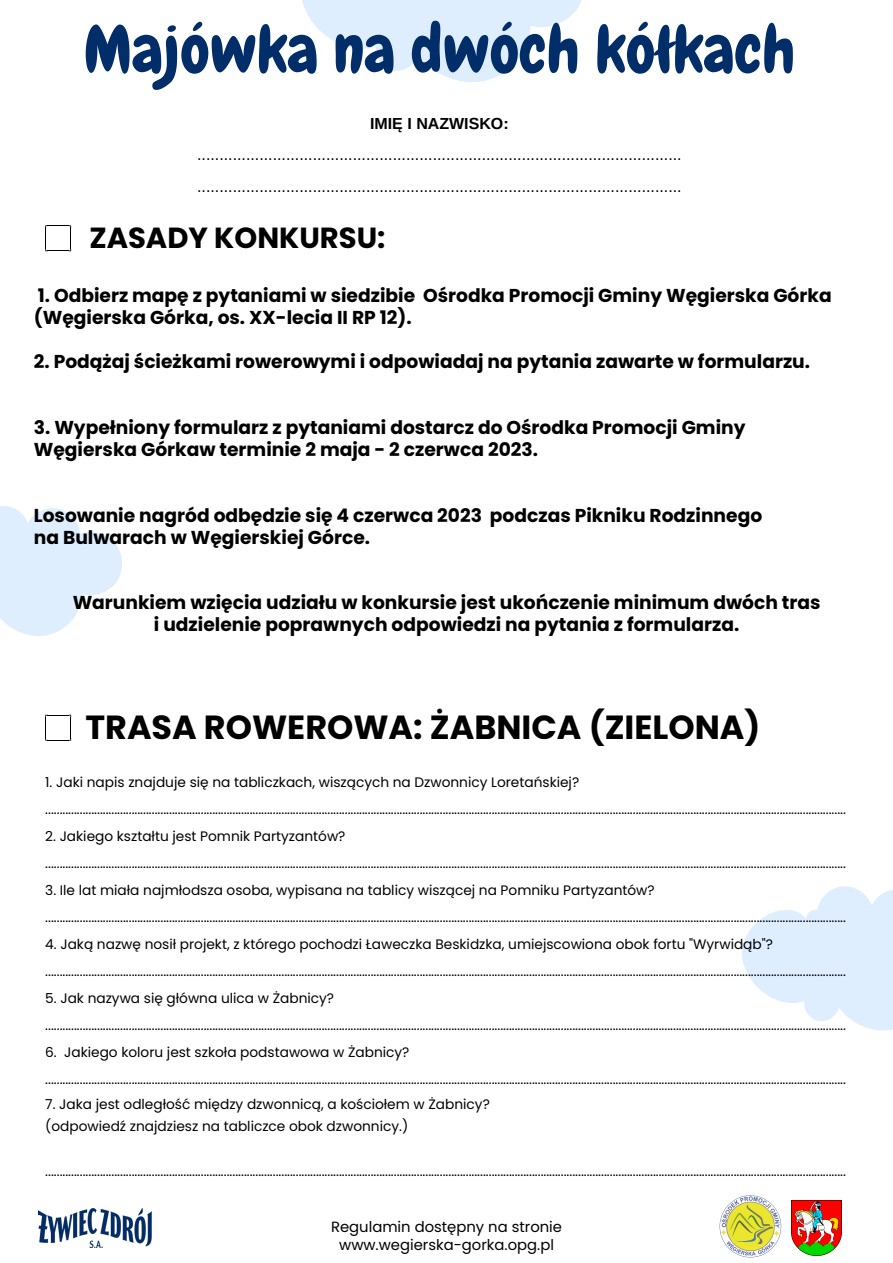
<style>
.page{position:relative;width:893px;height:1263px;background:#fff}
.page>*{position:absolute;margin:0;border:0;box-sizing:border-box;transform-origin:0 0}
.t1{font:65.4px "Chewy";color:#012d69}
.t2{font:700 33.45px "Poppins";color:#000}
.t3{font:700 29.1px "Poppins";color:#000}
.t4{font:700 18.67px/21.9px "Poppins";color:#000}
.t5{font:15.98px/31.5px "Arimo";color:#000}
.t6{font:700 15.98px "Arimo";color:#000}
.t7{font:14.77px/17.3px "Poppins";color:#000;text-align:center}
.t8{font:13.73px/27px "Poppins";color:#000}
</style>
<div class="page">
<svg style="left:302px;top:0;width:280px;height:82px"></svg>
<svg style="left:742px;top:887px;width:151px;height:144px"></svg>
<svg style="left:0;top:507px;width:122px;height:129px"></svg>
<svg style="left:45px;top:715px;width:26px;height:26px"></svg>
<svg style="left:45px;top:225px;width:26px;height:26px"></svg>
<img style="left:719px;top:1195px;width:62px;height:63px">
<img style="left:38px;top:1208px;width:113px;height:39px">
<img style="left:791px;top:1200px;width:50px;height:55px">
<h1 class="t1" style="left:83px;top:8px;width:713px">Majówka na dwóch kółkach</h1>
<p class="t6" style="left:370px;top:114px;width:140px">IMIĘ I NAZWISKO:</p>
<p class="t5" style="left:197px;top:139px;width:486px">............................................................................................................. .............................................................................................................</p>
<h3 class="t3" style="left:89px;top:217px;width:298px">ZASADY KONKURSU:</h3>
<h3 class="t4" style="left:34px;top:285px;width:799px">1. Odbierz mapę z pytaniami w siedzibie Ośrodka Promocji Gminy Węgierska Górka (Węgierska Górka, os. XX-lecia II RP 12).</h3>
<h3 class="t4" style="left:34px;top:351px;width:778px">2. Podążaj ścieżkami rowerowymi i odpowiadaj na pytania zawarte w formularzu.</h3>
<h3 class="t4" style="left:34px;top:416px;width:713px">3. Wypełniony formularz z pytaniami dostarcz do Ośrodka Promocji Gminy<br>Węgierska Górkaw terminie 2 maja - 2 czerwca 2023.</h3>
<h3 class="t4" style="left:34px;top:504px;width:730px">Losowanie nagród odbędzie się 4 czerwca 2023 podczas Pikniku Rodzinnego na Bulwarach w Węgierskiej Górce.</h3>
<h3 class="t4" style="left:73px;top:592px;width:749px;text-align:center">Warunkiem wzięcia udziału w konkursie jest ukończenie minimum dwóch tras i udzielenie poprawnych odpowiedzi na pytania z formularza.</h3>
<h2 class="t2" style="left:85px;top:704px;width:676px">TRASA ROWEROWA: ŻABNICA (ZIELONA)</h2>
<p class="t8" style="left:45px;top:769px;width:802px">1. Jaki napis znajduje się na tabliczkach, wiszących na Dzwonnicy Loretańskiej? ......................................................................................................................................................................................................................................................................................</p>
<p class="t8" style="left:45px;top:823px;width:802px">2. Jakiego kształtu jest Pomnik Partyzantów? ......................................................................................................................................................................................................................................................................................</p>
<p class="t8" style="left:45px;top:877px;width:802px">3. Ile lat miała najmłodsza osoba, wypisana na tablicy wiszącej na Pomniku Partyzantów? ......................................................................................................................................................................................................................................................................................</p>
<p class="t8" style="left:45px;top:931px;width:802px">4. Jaką nazwę nosił projekt, z którego pochodzi Ławeczka Beskidzka, umiejscowiona obok fortu "Wyrwidąb"? ......................................................................................................................................................................................................................................................................................</p>
<p class="t8" style="left:45px;top:985px;width:802px">5. Jak nazywa się główna ulica w Żabnicy? ......................................................................................................................................................................................................................................................................................</p>
<p class="t8" style="left:45px;top:1039px;width:802px">6. Jakiego koloru jest szkoła podstawowa w Żabnicy? ......................................................................................................................................................................................................................................................................................</p>
<p class="t8" style="left:45px;top:1093px;width:446px;line-height:22.5px">7. Jaka jest odległość między dzwonnicą, a kościołem w Żabnicy? (odpowiedź znajdziesz na tabliczce obok dzwonnicy.)</p>
<p class="t8" style="left:45px;top:1158px;width:802px">......................................................................................................................................................................................................................................................................................</p>
<p class="t7" style="left:331px;top:1218px;width:233px">Regulamin dostępny na stronie www.wegierska-gorka.opg.pl</p>
</div>
